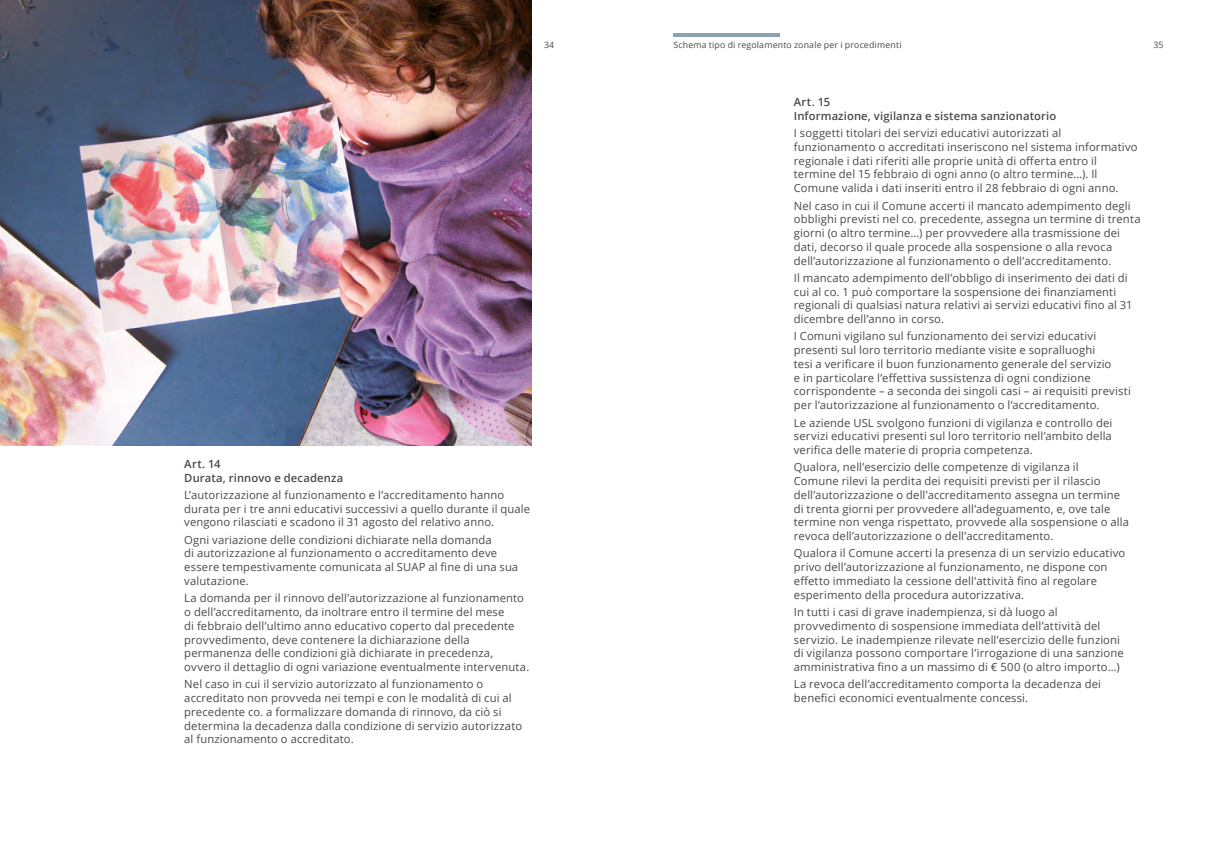
<style>
.page{position:relative;width:1205px;height:851px;background:#fff}
.page>*{position:absolute;margin:0;border:0;box-sizing:border-box;transform-origin:0 0}
.t1{font:11.25px/13.8px "Open Sans";letter-spacing:.01em;color:#4a4a49}
.t2{font:600 11.25px/13.8px "Open Sans";letter-spacing:.01em;color:#4a4a49}
.t3{font:8.75px "Open Sans";letter-spacing:.02em;color:#4a4a49}
</style>
<div class="page">
<hr style="left:673px;top:34px;width:107px;height:3px;background:#8ba1ae">
<img style="left:0;top:0;width:531px;height:445px">
<p class="t3" style="left:544px;top:39px;width:12px">34</p>
<p class="t3" style="left:673px;top:39px;width:230px">Schema tipo di regolamento zonale per i procedimenti</p>
<p class="t3" style="left:1153px;top:39px;width:12px">35</p>
<p class="t2" style="left:184px;top:456px;width:160px">Art. 14<br>Durata, rinnovo e decadenza</p>
<p class="t1" style="left:184px;top:487px;width:347px">L’autorizzazione al funzionamento e l’accreditamento hanno durata per i tre anni educativi successivi a quello durante il quale vengono rilasciati e scadono il 31 agosto del relativo anno.</p>
<p class="t1" style="left:184px;top:532px;width:335px">Ogni variazione delle condizioni dichiarate nella domanda<br>di autorizzazione al funzionamento o accreditamento deve essere tempestivamente comunicata al SUAP al fine di una sua valutazione.</p>
<p class="t1" style="left:184px;top:591px;width:346px">La domanda per il rinnovo dell’autorizzazione al funzionamento o dell’accreditamento, da inoltrare entro il termine del mese<br>di febbraio dell’ultimo anno educativo coperto dal precedente provvedimento, deve contenere la dichiarazione della permanenza delle condizioni già dichiarate in precedenza, ovvero il dettaglio di ogni variazione eventualmente intervenuta.</p>
<p class="t1" style="left:184px;top:677px;width:339px">Nel caso in cui il servizio autorizzato al funzionamento o accreditato non provveda nei tempi e con le modalità di cui al precedente co. a formalizzare domanda di rinnovo, da ciò si determina la decadenza dalla condizione di servizio autorizzato al funzionamento o accreditato.</p>
<p class="t2" style="left:794px;top:95px;width:264px">Art. 15<br>Informazione, vigilanza e sistema sanzionatorio</p>
<p class="t1" style="left:794px;top:126px;width:345px">I soggetti titolari dei servizi educativi autorizzati al funzionamento o accreditati inseriscono nel sistema informativo regionale i dati riferiti alle proprie unità di offerta entro il termine del 15 febbraio di ogni anno (o altro termine…). Il Comune valida i dati inseriti entro il 28 febbraio di ogni anno.</p>
<p class="t1" style="left:794px;top:198px;width:348px">Nel caso in cui il Comune accerti il mancato adempimento degli obblighi previsti nel co. precedente, assegna un termine di trenta giorni (o altro termine…) per provvedere alla trasmissione dei dati, decorso il quale procede alla sospensione o alla revoca dell’autorizzazione al funzionamento o dell’accreditamento.</p>
<p class="t1" style="left:794px;top:270px;width:340px">Il mancato adempimento dell’obbligo di inserimento dei dati di cui al co. 1 può comportare la sospensione dei finanziamenti regionali di qualsiasi natura relativi ai servizi educativi fino al 31 dicembre dell’anno in corso.</p>
<p class="t1" style="left:794px;top:329px;width:338px">I Comuni vigilano sul funzionamento dei servizi educativi presenti sul loro territorio mediante visite e sopralluoghi<br>tesi a verificare il buon funzionamento generale del servizio<br>e in particolare l’effettiva sussistenza di ogni condizione corrispondente – a seconda dei singoli casi – ai requisiti previsti per l’autorizzazione al funzionamento o l’accreditamento.</p>
<p class="t1" style="left:794px;top:415px;width:320px;text-align:justify">Le aziende USL svolgono funzioni di vigilanza e controllo dei servizi educativi presenti sul loro territorio nell’ambito della verifica delle materie di propria competenza.</p>
<p class="t1" style="left:794px;top:460px;width:337px">Qualora, nell’esercizio delle competenze di vigilanza il<br>Comune rilevi la perdita dei requisiti previsti per il rilascio dell’autorizzazione o dell’accreditamento assegna un termine di trenta giorni per provvedere all’adeguamento, e, ove tale termine non venga rispettato, provvede alla sospensione o alla revoca dell’autorizzazione o dell’accreditamento.</p>
<p class="t1" style="left:794px;top:546px;width:333px">Qualora il Comune accerti la presenza di un servizio educativo privo dell’autorizzazione al funzionamento, ne dispone con effetto immediato la cessione dell'attività fino al regolare esperimento della procedura autorizzativa.</p>
<p class="t1" style="left:794px;top:604px;width:331px">In tutti i casi di grave inadempienza, si dà luogo al provvedimento di sospensione immediata dell’attività del servizio. Le inadempienze rilevate nell’esercizio delle funzioni di vigilanza possono comportare l’irrogazione di una sanzione amministrativa fino a un massimo di € 500 (o altro importo…)</p>
<p class="t1" style="left:794px;top:677px;width:309px">La revoca dell’accreditamento comporta la decadenza dei benefici economici eventualmente concessi.</p>
</div>
